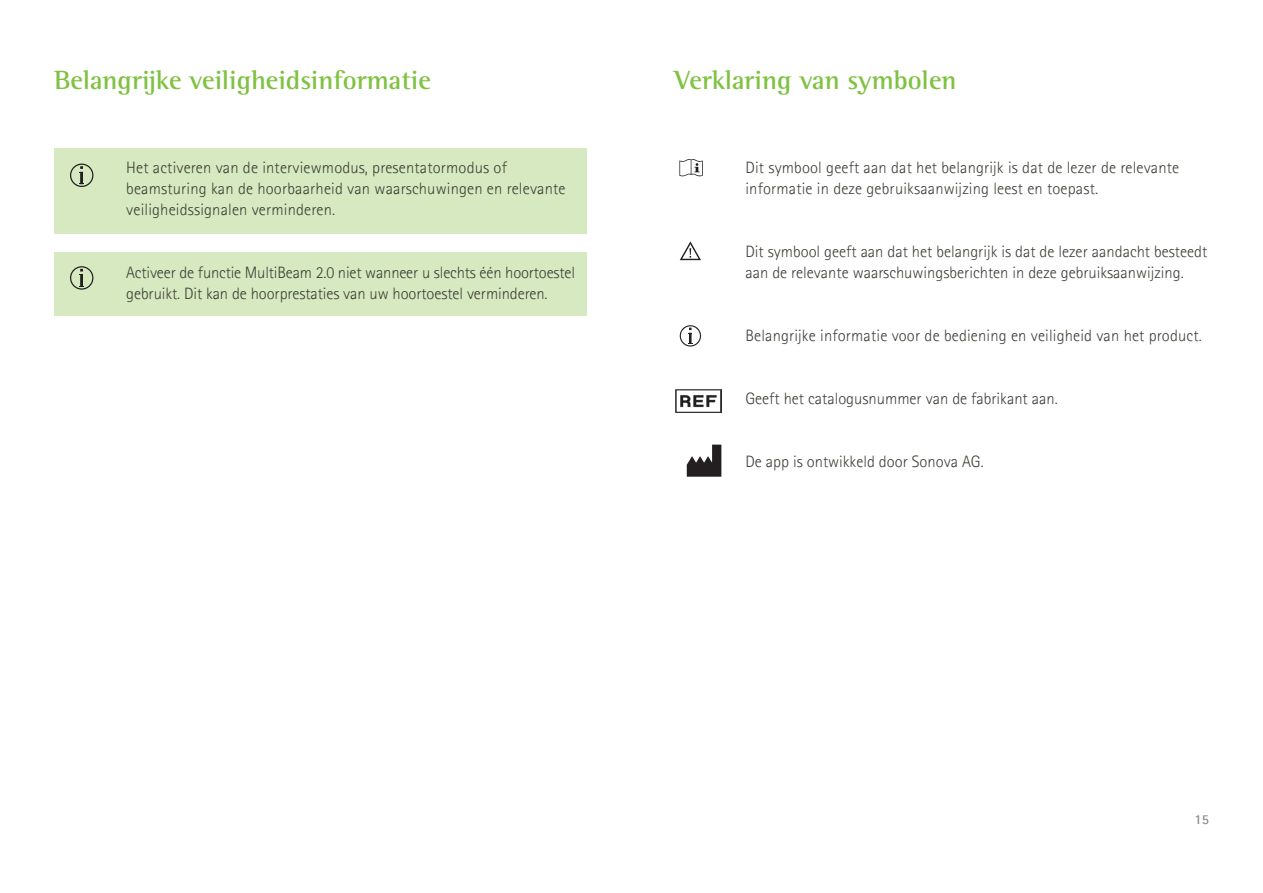
<style>
.page{position:relative;width:1263px;height:893px;background:#fff}
.page>*{position:absolute;margin:0;border:0;box-sizing:border-box;transform-origin:0 0}
.t1{font:700 27px "Rotis Semifor Phonak";color:#7fc241}
.t2{font:300 16.5px/21px "Rotis Sansfor Phonak";color:#3f3d36}
.t3{font:700 13.5px "Rotis Sansfor Phonak";color:#8b8b83}
</style>
<div class="page">
<div style="left:54px;top:252px;width:532px;height:63px;background:#d6e9c0"></div>
<div style="left:54px;top:149px;width:532px;height:85px;background:#d6e9c0"></div>
<svg style="left:680px;top:325px;width:21px;height:22px"></svg>
<svg style="left:679px;top:159px;width:24px;height:17px"></svg>
<svg style="left:680px;top:241px;width:21px;height:19px"></svg>
<svg style="left:70px;top:266px;width:23px;height:24px"></svg>
<svg style="left:70px;top:164px;width:23px;height:23px"></svg>
<img style="left:675px;top:389px;width:46px;height:23px">
<svg style="left:687px;top:445px;width:34px;height:32px"></svg>
<h1 class="t1" style="left:54px;top:63px;width:378px">Belangrijke veiligheidsinformatie</h1>
<p class="t2" style="left:126px;top:157px;width:441px">Het activeren van de interviewmodus, presentatormodus of beamsturing kan de hoorbaarheid van waarschuwingen en relevante veiligheidssignalen verminderen.</p>
<p class="t2" style="left:126px;top:262px;width:450px">Activeer de functie MultiBeam 2.0 niet wanneer u slechts één hoortoestel gebruikt. Dit kan de hoorprestaties van uw hoortoestel verminderen.</p>
<h1 class="t1" style="left:674px;top:63px;width:284px">Verklaring van symbolen</h1>
<p class="t2" style="left:745px;top:157px;width:435px">Dit symbool geeft aan dat het belangrijk is dat de lezer de relevante informatie in deze gebruiksaanwijzing leest en toepast.</p>
<p class="t2" style="left:745px;top:241px;width:463px">Dit symbool geeft aan dat het belangrijk is dat de lezer aandacht besteedt aan de relevante waarschuwingsberichten in deze gebruiksaanwijzing.</p>
<p class="t2" style="left:745px;top:325px;width:458px">Belangrijke informatie voor de bediening en veiligheid van het product.</p>
<p class="t2" style="left:745px;top:388px;width:314px">Geeft het catalogusnummer van de fabrikant aan.</p>
<p class="t2" style="left:745px;top:451px;width:240px">De app is ontwikkeld door Sonova AG.</p>
<p class="t3" style="left:1194px;top:811px;width:16px">15</p>
</div>
